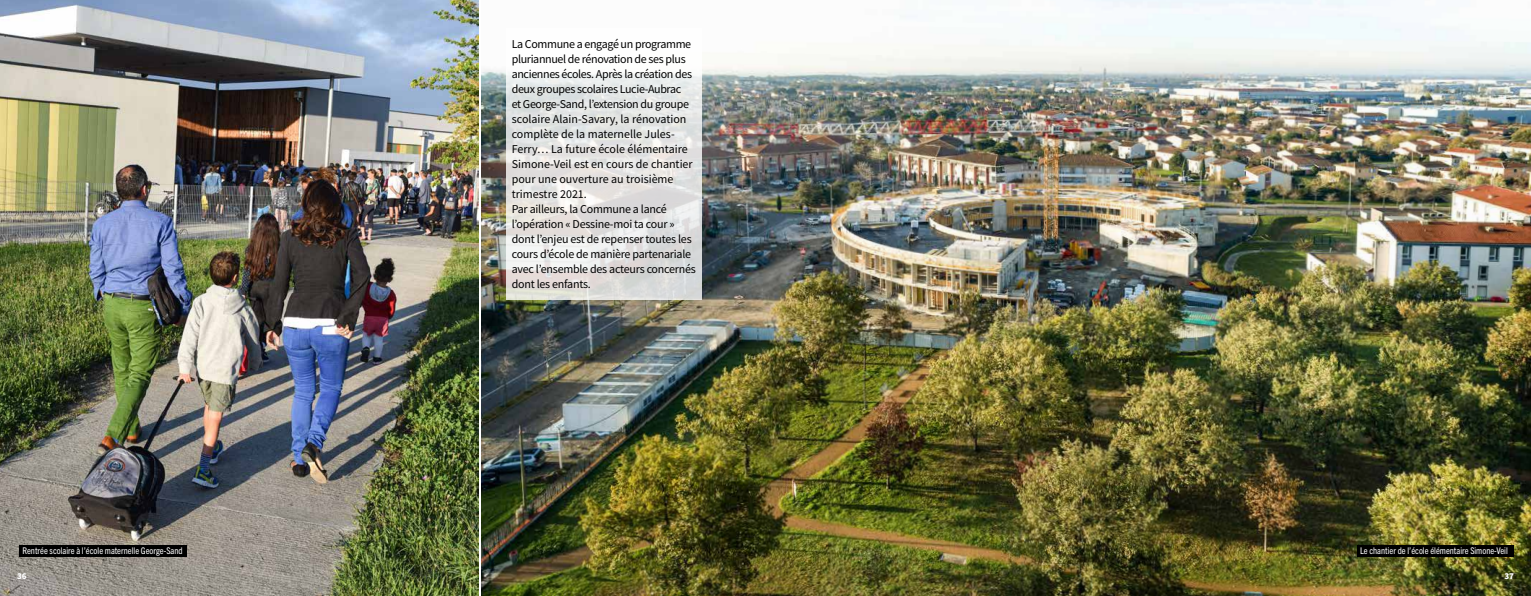
<style>
.page{position:relative;width:1531px;height:596px;background:#fff}
.page>*{position:absolute;margin:0;border:0;box-sizing:border-box;transform-origin:0 0}
.t1{font:12px/15px "Source Sans Pro";letter-spacing:-.02em;color:#000}
.t2{font:condensed 9.2px "Trade Gothic Next LT Pro";color:#fff}
.t3{font:900 9px "Source Sans Pro";color:#fff}
</style>
<div class="page">
<img style="left:481px;top:0;width:1050px;height:595px">
<img style="left:0;top:0;width:478px;height:595px">
<div style="left:1357px;top:544px;width:157px;height:12px;background:#000"></div>
<div style="left:20px;top:544px;width:167px;height:12px;background:#000"></div>
<svg style="left:506px;top:28px;width:196px;height:271px"></svg>
<p class="t2" style="left:22px;top:544px;width:162px">Rentrée scolaire à l’école maternelle George-Sand</p>
<p class="t3" style="left:17px;top:569px;width:11px">36</p>
<p class="t1" style="left:512px;top:36px;width:186px">La Commune a engagé un programme pluriannuel de rénovation de ses plus anciennes écoles. Après la création des deux groupes scolaires Lucie-Aubrac<br>et George-Sand, l’extension du groupe scolaire Alain-Savary, la rénovation complète de la maternelle Jules-Ferry… La future école élémentaire Simone-Veil est en cours de chantier pour une ouverture au troisième trimestre 2021.<br>Par ailleurs, la Commune a lancé l’opération « Dessine-moi ta cour » dont l’enjeu est de repenser toutes les cours d’école de manière partenariale avec l’ensemble des acteurs concernés dont les enfants.</p>
<p class="t2" style="left:1360px;top:544px;width:149px">Le chantier de l’école élémentaire Simone-Veil</p>
<p class="t3" style="left:1504px;top:569px;width:11px">37</p>
</div>
